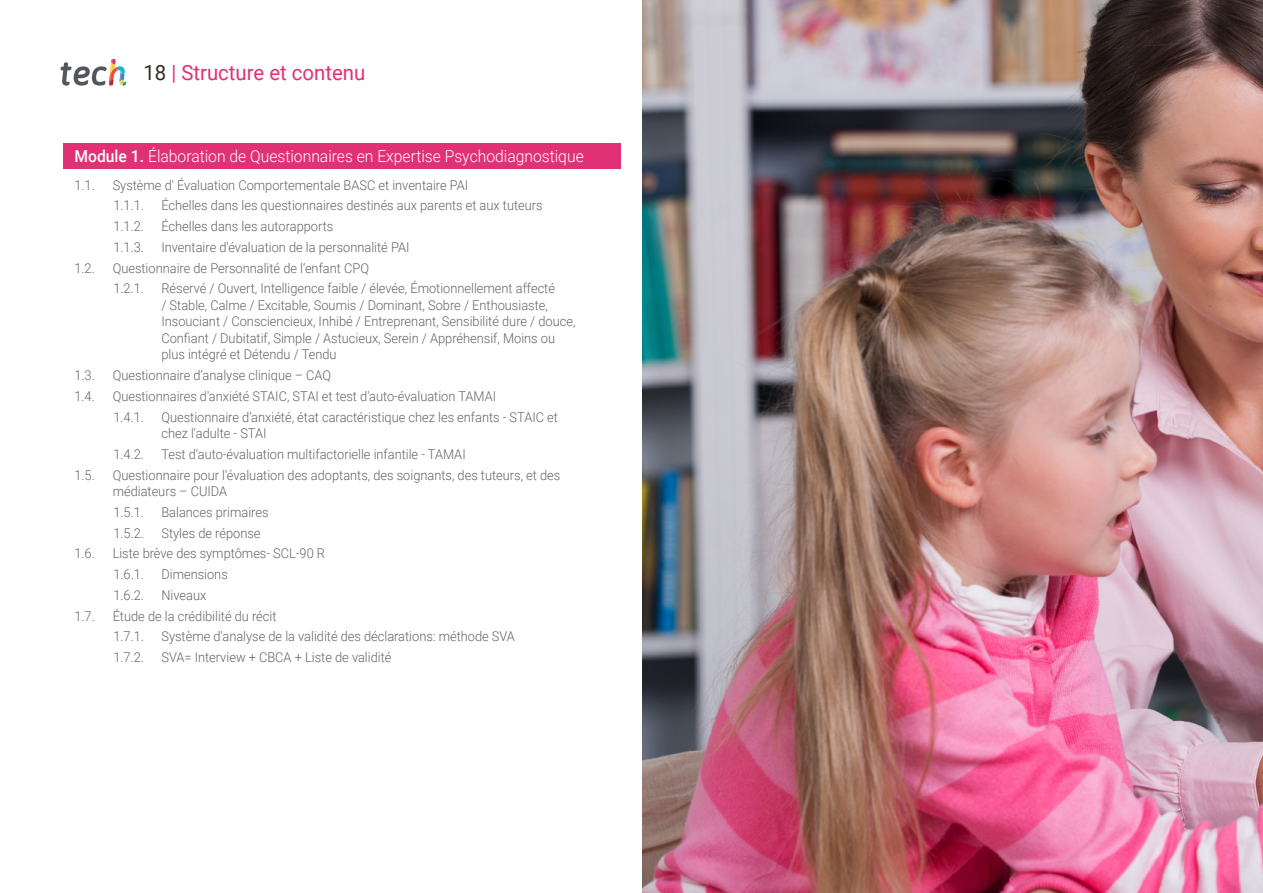
<style>
.page{position:relative;width:1263px;height:893px;background:#fff}
.page>*{position:absolute;margin:0;border:0;box-sizing:border-box;transform-origin:0 0}
.t1{font:21px "Roboto";color:#df3174}
.t2{font:300 16.5px "Roboto";color:#fff;scale:.95 1}
.t3{font:300 13.5px/16.5px "Roboto";color:#61646a;scale:.95 1}
.s1{color:#312e20}
.s2{font-weight:500}
</style>
<div class="page">
<img style="left:642px;top:0;width:621px;height:893px">
<svg style="left:61px;top:59px;width:65px;height:27px"></svg>
<div style="left:63px;top:144px;width:558px;height:25px;background:#df3174"></div>
<h1 class="t1" style="left:144px;top:57px;width:223px"><span class="s1">18</span> | Structure et contenu</h1>
<p class="t2" style="left:74px;top:145px;width:538px"><span class="s2">Module 1.</span> Élaboration de Questionnaires en Expertise Psychodiagnostique</p>
<p class="t3" style="left:74px;top:176px;width:23px">1.1.</p>
<p class="t3" style="left:113px;top:174px;width:376px;line-height:20.7px">Système d' Évaluation Comportementale BASC et inventaire PAI<br>1.1.1.</p>
<p class="t3" style="left:161px;top:197px;width:403px">Échelles dans les questionnaires destinés aux parents et aux tuteurs</p>
<p class="t3" style="left:113px;top:217px;width:34px">1.1.2.</p>
<p class="t3" style="left:161px;top:217px;width:182px">Échelles dans les autorapports</p>
<p class="t3" style="left:113px;top:238px;width:34px">1.1.3.</p>
<p class="t3" style="left:161px;top:238px;width:263px">Inventaire d'évaluation de la personnalité PAI</p>
<p class="t3" style="left:74px;top:259px;width:23px">1.2.</p>
<p class="t3" style="left:113px;top:257px;width:271px;line-height:20.7px">Questionnaire de Personnalité de l’enfant CPQ<br>1.2.1.</p>
<p class="t3" style="left:161px;top:280px;width:437px">Réservé / Ouvert, Intelligence faible / élevée, Émotionnellement affecté<br>/ Stable, Calme / Excitable, Soumis / Dominant, Sobre / Enthousiaste, Insouciant / Consciencieux, Inhibé / Entreprenant, Sensibilité dure / douce, Confiant / Dubitatif, Simple / Astucieux, Serein / Appréhensif, Moins ou plus intégré et Détendu / Tendu</p>
<p class="t3" style="left:74px;top:366px;width:23px">1.3.</p>
<p class="t3" style="left:113px;top:366px;width:232px">Questionnaire d’analyse clinique – CAQ</p>
<p class="t3" style="left:74px;top:387px;width:23px">1.4.</p>
<p class="t3" style="left:113px;top:385px;width:405px;line-height:20.7px">Questionnaires d'anxiété STAIC, STAI et test d'auto-évaluation TAMAI<br>1.4.1.</p>
<p class="t3" style="left:161px;top:408px;width:419px">Questionnaire d’anxiété, état caractéristique chez les enfants - STAIC et chez l'adulte - STAI</p>
<p class="t3" style="left:113px;top:445px;width:34px">1.4.2.</p>
<p class="t3" style="left:161px;top:445px;width:322px">Test d'auto-évaluation multifactorielle infantile - TAMAI</p>
<p class="t3" style="left:74px;top:466px;width:23px">1.5.</p>
<p class="t3" style="left:113px;top:466px;width:473px">Questionnaire pour l'évaluation des adoptants, des soignants, des tuteurs, et des médiateurs – CUIDA</p>
<p class="t3" style="left:113px;top:503px;width:34px">1.5.1.</p>
<p class="t3" style="left:161px;top:503px;width:114px">Balances primaires</p>
<p class="t3" style="left:113px;top:524px;width:34px">1.5.2.</p>
<p class="t3" style="left:161px;top:524px;width:106px">Styles de réponse</p>
<p class="t3" style="left:74px;top:545px;width:23px">1.6.</p>
<p class="t3" style="left:113px;top:543px;width:225px;line-height:20.7px">Liste brève des symptômes- SCL-90 R<br>1.6.1.</p>
<p class="t3" style="left:161px;top:565px;width:71px">Dimensions</p>
<p class="t3" style="left:113px;top:586px;width:34px">1.6.2.</p>
<p class="t3" style="left:161px;top:586px;width:49px">Niveaux</p>
<p class="t3" style="left:74px;top:607px;width:23px">1.7.</p>
<p class="t3" style="left:113px;top:605px;width:174px;line-height:20.7px">Étude de la crédibilité du récit<br>1.7.1.</p>
<p class="t3" style="left:161px;top:628px;width:374px">Système d'analyse de la validité des déclarations: méthode SVA</p>
<p class="t3" style="left:113px;top:648px;width:34px">1.7.2.</p>
<p class="t3" style="left:161px;top:648px;width:244px">SVA= Interview + CBCA + Liste de validité</p>
</div>
